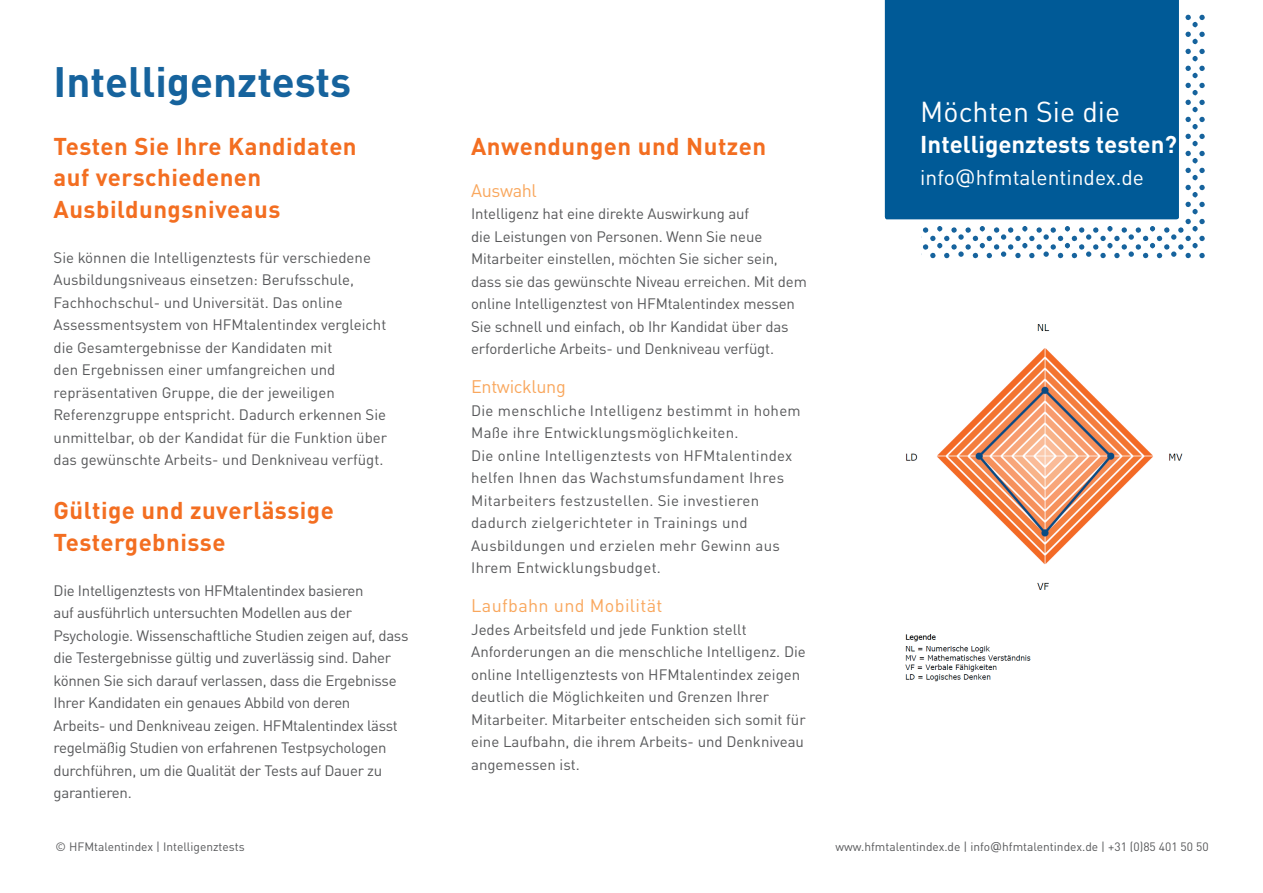
<style>
.page{position:relative;width:1263px;height:893px;background:#fff}
.page>*{position:absolute;margin:0;border:0;box-sizing:border-box;transform-origin:0 0}
.t1{font:700 42px "DINOT";color:#16639d}
.t2{font:28.5px "DINOT";color:#fff}
.t3{font:700 24px/31.5px "DINOT";letter-spacing:.02em;color:#f36e21}
.t4{font:700 24px "DINOT";color:#fff}
.t5{font:21px "DINOT";color:#fff}
.t6{font:18px "DINOT";letter-spacing:.015em;color:#f9a75d}
.t7{font:18px "DINOT";letter-spacing:-.02em;color:#f9a75d}
.t8{font:15px/22.5px "DINOT";color:#57585a}
.t9{font:15px/22.5px "DINOT";letter-spacing:-.02em;color:#57585a}
.t10{font:15px/22.5px "DINOT";letter-spacing:.02em;color:#57585a}
.t11{font:12px "DINOT";color:#57585a}
.s1{font-family:"Verdana"}
</style>
<div class="page">
<svg style="left:922px;top:14px;width:283px;height:245px"></svg>
<div style="left:884px;top:0;width:301px;height:225px;background:#005a97"></div>
<img style="left:905px;top:324px;width:278px;height:358px">
<p class="t1" style="left:54px;top:54px;width:299px">Intelligenztests</p>
<p class="t3" style="left:54px;top:130px;width:305px">Testen Sie Ihre Kandidaten auf verschiedenen<br>Ausbildungsniveaus</p>
<p class="t8" style="left:54px;top:246px;width:335px">Sie können die Intelligenztests für verschiedene Ausbildungsniveaus einsetzen: Berufsschule, Fachhochschul- und Universität. Das online Assessmentsystem von HFMtalentindex vergleicht die Gesamtergebnisse der Kandidaten mit<br>den Ergebnissen einer umfangreichen und repräsentativen Gruppe, die der jeweiligen Referenzgruppe entspricht. Dadurch erkennen Sie unmittelbar, ob der Kandidat für die Funktion über das gewünschte Arbeits- und Denkniveau verfügt.</p>
<p class="t3" style="left:54px;top:494px;width:282px">Gültige und zuverlässige<br>Testergebnisse</p>
<p class="t9" style="left:54px;top:579px;width:356px">Die Intelligenztests von HFMtalentindex basieren<br>auf ausführlich untersuchten Modellen aus der Psychologie. Wissenschaftliche Studien zeigen auf, dass die Testergebnisse gültig und zuverlässig sind. Daher können Sie sich darauf verlassen, dass die Ergebnisse Ihrer Kandidaten ein genaues Abbild von deren<br>Arbeits- und Denkniveau zeigen. HFMtalentindex lässt regelmäßig Studien von erfahrenen Testpsychologen durchführen, um die Qualität der Tests auf Dauer zu garantieren.</p>
<p class="t11" style="left:56px;top:839px;width:191px">© HFMtalentindex | Intelligenztests</p>
<p class="t3" style="left:471px;top:130px;width:297px">Anwendungen und Nutzen</p>
<p class="t7" style="left:471px;top:179px;width:67px">Auswahl</p>
<p class="t8" style="left:471px;top:202px;width:337px">Intelligenz hat eine direkte Auswirkung auf<br>die Leistungen von Personen. Wenn Sie neue Mitarbeiter einstellen, möchten Sie sicher sein, dass sie das gewünschte Niveau erreichen. Mit dem online Intelligenztest von HFMtalentindex messen Sie schnell und einfach, ob Ihr Kandidat über das erforderliche Arbeits- und Denkniveau verfügt.</p>
<p class="t7" style="left:471px;top:376px;width:96px">Entwicklung</p>
<p class="t10" style="left:471px;top:399px;width:331px">Die menschliche Intelligenz bestimmt in hohem<br>Maße ihre Entwicklungsmöglichkeiten.</p>
<p class="t10" style="left:471px;top:444px;width:323px">Die online Intelligenztests von HFMtalentindex helfen Ihnen das Wachstumsfundament Ihres Mitarbeiters festzustellen. Sie investieren dadurch zielgerichteter in Trainings und Ausbildungen und erzielen mehr Gewinn aus Ihrem Entwicklungsbudget.</p>
<p class="t6" style="left:471px;top:595px;width:193px">Laufbahn und Mobilität</p>
<p class="t8" style="left:471px;top:618px;width:336px">Jedes Arbeitsfeld und jede Funktion stellt Anforderungen an die menschliche Intelligenz. Die online Intelligenztests von HFMtalentindex zeigen deutlich die Möglichkeiten und Grenzen Ihrer Mitarbeiter. Mitarbeiter entscheiden sich somit für eine Laufbahn, die ihrem Arbeits- und Denkniveau angemessen ist.</p>
<p class="t2" style="left:920px;top:94px;width:201px">Möchten Sie die</p>
<p class="t4" style="left:920px;top:129px;width:258px">Intelligenztests testen?</p>
<p class="t5" style="left:920px;top:164px;width:225px">info<span class="s1">@</span>hfmtalentindex.de</p>
<p class="t11" style="left:836px;top:839px;width:375px">www.hfmtalentindex.de | info<span class="s1">@</span>hfmtalentindex.de | +31 (0)85 401 50 50</p>
</div>
